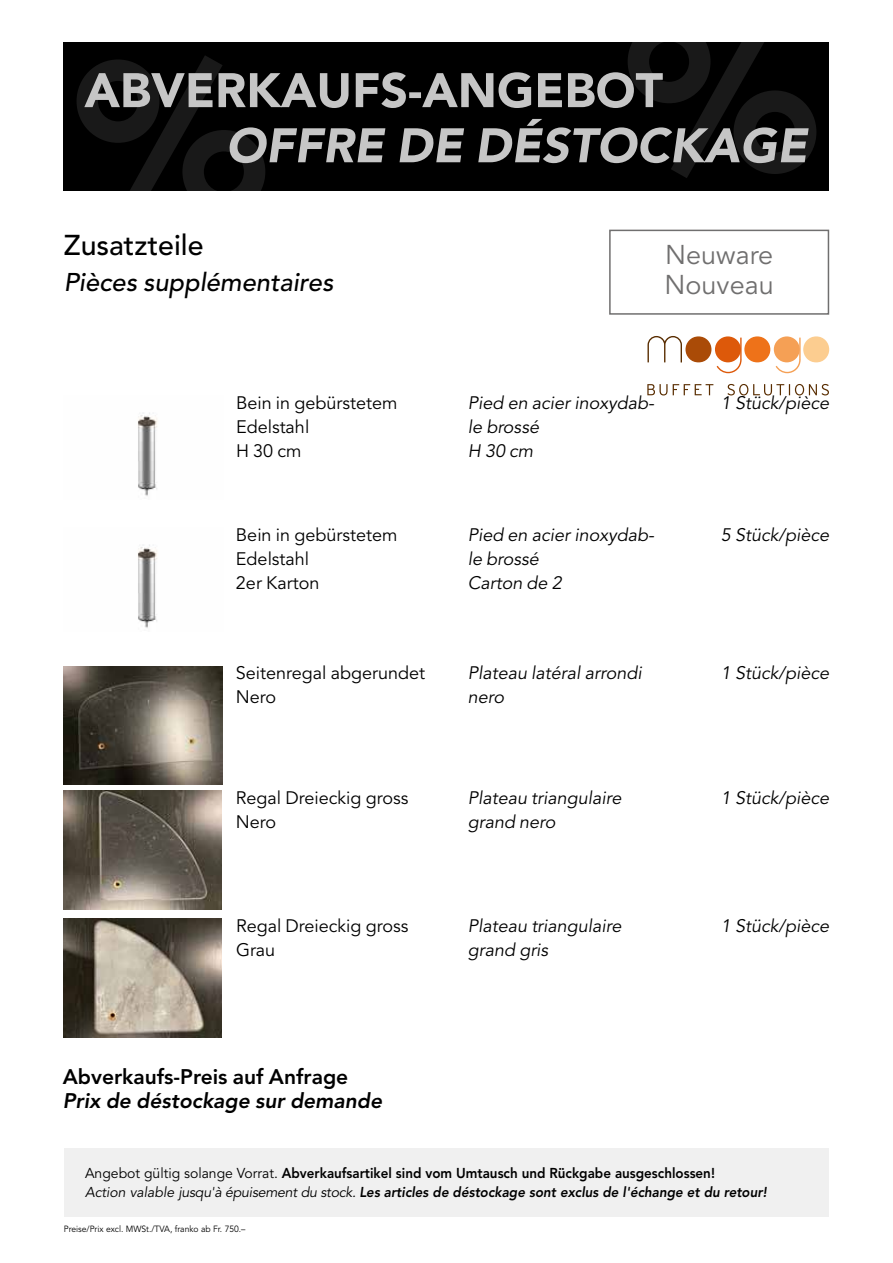
<style>
.page{position:relative;width:893px;height:1263px;background:#fff}
.page>*{position:absolute;margin:0;border:0;box-sizing:border-box;transform-origin:0 0}
.t1{font:500 28.5px "Avenir LT Std";color:#000}
.t2{font:27px/30px "Avenir LT Std";color:#706f6f}
.t3{font:italic 500 25.5px "Avenir LT Std";color:#000}
.t4{font:800 21px "Avenir LT Std";color:#000}
.t5{font:italic 800 21px "Avenir LT Std";color:#000}
.t6{font:italic 18px/24px "Avenir LT Std";color:#000}
.t7{font:18px/24px "Avenir LT Std";color:#000}
.t8{font:800 14.25px/19.5px "Avenir LT Std";color:#000;scale:.94 1}
.t9{font:9px "Avenir LT Std";color:#000;scale:.95 1}
.s1{font-weight:400}
.s2{font-weight:400;font-style:italic}
.s3{font-style:italic}
</style>
<div class="page">
<div style="left:64px;top:43px;width:765px;height:148px;background:#000"></div>
<svg style="left:77px;top:42px;width:739px;height:149px"></svg>
<div style="left:64px;top:1148px;width:765px;height:68px;background:#f0f0f0"></div>
<div style="left:609px;top:230px;width:220px;height:85px;border:2px solid #706f6f"></div>
<img style="left:64px;top:666px;width:158px;height:118px">
<img style="left:64px;top:791px;width:158px;height:118px">
<img style="left:138px;top:412px;width:19px;height:84px">
<img style="left:138px;top:544px;width:19px;height:84px">
<img style="left:64px;top:919px;width:158px;height:118px">
<svg style="left:715px;top:336px;width:26px;height:26px"></svg>
<svg style="left:717px;top:336px;width:53px;height:37px"></svg>
<svg style="left:647px;top:384px;width:182px;height:11px"></svg>
<div style="left:774px;top:336px;width:26px;height:26px;background:#f5a055;border-radius:50%"></div>
<svg style="left:776px;top:336px;width:53px;height:37px"></svg>
<svg style="left:647px;top:336px;width:64px;height:26px"></svg>
<h1 class="t1" style="left:64px;top:229px;width:141px">Zusatzteile</h1>
<h3 class="t3" style="left:64px;top:268px;width:271px">Pièces supplémentaires</h3>
<h2 class="t2" style="left:665px;top:241px;width:111px">Neuware<br>Nouveau</h2>
<p class="t7" style="left:236px;top:391px;width:163px">Bein in gebürstetem<br>Edelstahl<br>H 30 cm</p>
<p class="t6" style="left:468px;top:391px;width:188px">Pied en acier inoxydab&shy;le brossé<br>H 30 cm</p>
<p class="t6" style="left:721px;top:391px;width:110px">1 Stück/pièce</p>
<p class="t7" style="left:236px;top:523px;width:163px">Bein in gebürstetem<br>Edelstahl<br>2er Karton</p>
<p class="t6" style="left:468px;top:523px;width:188px">Pied en acier inoxydab&shy;le brossé<br>Carton de 2</p>
<p class="t6" style="left:721px;top:523px;width:110px">5 Stück/pièce</p>
<p class="t7" style="left:236px;top:661px;width:191px">Seitenregal abgerundet<br>Nero</p>
<p class="t6" style="left:468px;top:661px;width:176px">Plateau latéral arrondi nero</p>
<p class="t6" style="left:721px;top:661px;width:110px">1 Stück/pièce</p>
<p class="t7" style="left:236px;top:787px;width:174px">Regal Dreieckig gross<br>Nero</p>
<p class="t6" style="left:468px;top:787px;width:155px">Plateau triangulaire grand nero</p>
<p class="t6" style="left:721px;top:787px;width:110px">1 Stück/pièce</p>
<p class="t7" style="left:236px;top:915px;width:174px">Regal Dreieckig gross<br>Grau</p>
<p class="t6" style="left:468px;top:915px;width:155px">Plateau triangulaire grand gris</p>
<p class="t6" style="left:721px;top:915px;width:110px">1 Stück/pièce</p>
<p class="t4" style="left:63px;top:1064px;width:287px">Abverkaufs-Preis auf Anfrage</p>
<p class="t5" style="left:63px;top:1088px;width:321px">Prix de déstockage sur demande</p>
<p class="t8" style="left:85px;top:1163px;width:727px"><span class="s1">Angebot gültig solange Vorrat.</span> Abverkaufsartikel sind vom Umtausch und Rückgabe ausgeschlossen!<br><span class="s2">Action valable jusqu'à épuisement du stock.</span> <span class="s3">Les articles de déstockage sont exclus de l'échange et du retour!</span></p>
<p class="t9" style="left:64px;top:1223px;width:193px">Preise/Prix excl. MWSt./TVA, franko ab Fr. 750.–</p>
</div>
